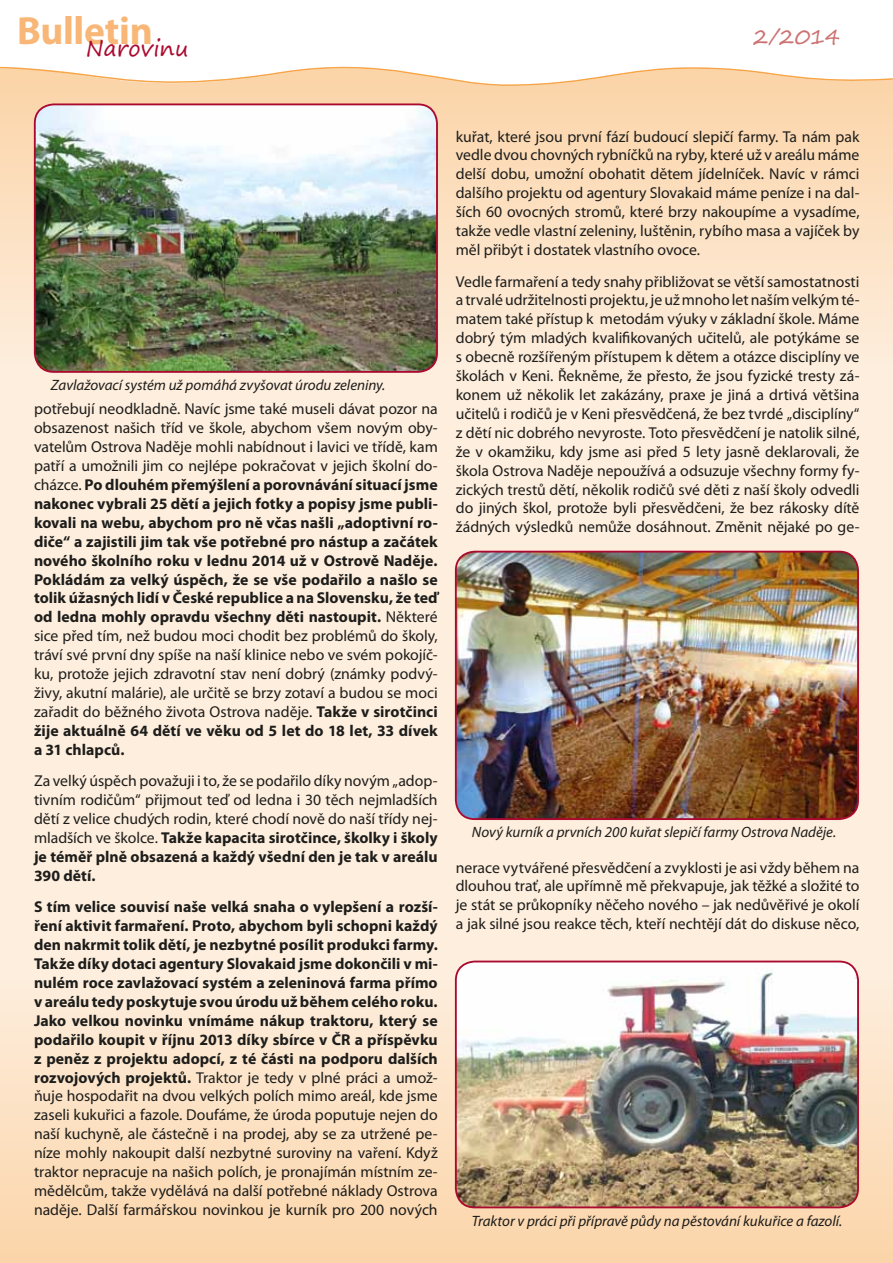
<style>
.page{position:relative;width:893px;height:1263px;background:#feeedd}
.page>*{position:absolute;margin:0;border:0;box-sizing:border-box;transform-origin:0 0}
.t1{font:700 39.45px "Myriad Pro";letter-spacing:-.005em;color:#f8b677}
.t2{font:22.35px "Segoe Print";letter-spacing:.005em;color:#aa0a2f}
.t3{font:21px "Segoe Print";color:#cd7271}
.t4{font:15.75px/18.9px "Myriad Pro";letter-spacing:-.005em;color:#1d1d1b;text-align:justify}
.t5{font:700 15.75px/18.9px "Myriad Pro";letter-spacing:.005em;color:#1d1d1b;text-align:justify}
.t6{font:italic 15px "Myriad Pro";letter-spacing:-.005em;color:#1d1d1b}
.s1{font-weight:700}
.s2{font-weight:400}
</style>
<div class="page">
<div style="left:0;top:64px;width:893px;height:302px;background:linear-gradient(to bottom,#fbd3a6,#fdeddc)"></div>
<div style="left:0;top:0;width:893px;height:56px;background:#fff"></div>
<svg style="left:0;top:56px;width:893px;height:30px"></svg>
<div style="left:0;top:978px;width:893px;height:285px;background:linear-gradient(to bottom,#fdeedd,#fbd4a9)"></div>
<img style="left:456px;top:963px;width:402px;height:244px">
<div style="left:455px;top:960px;width:404px;height:248px;border:2px solid #aa0a2f;border-radius:19px"></div>
<img style="left:456px;top:552px;width:402px;height:267px">
<div style="left:455px;top:551px;width:404px;height:269px;border:2px solid #aa0a2f;border-radius:19px"></div>
<img style="left:35px;top:104px;width:402px;height:268px">
<div style="left:34px;top:103px;width:404px;height:270px;border:2px solid #aa0a2f;border-radius:19px"></div>
<h1 class="t1" style="left:17px;top:5px;width:137px">Bulletin</h1>
<h2 class="t2" style="left:86px;top:28px;width:104px">Narovinu</h2>
<h3 class="t3" style="left:753px;top:18px;width:88px">2/2014</h3>
<p class="t6" style="left:51px;top:376px;width:336px">Zavlažovací systém už pomáhá zvyšovat úrodu zeleniny.</p>
<p class="t4" style="left:34px;top:399px;width:405px">potřebují neodkladně. Navíc jsme také museli dávat pozor na obsazenost našich tříd ve škole, abychom všem novým oby&shy;vatelům Ostrova Naděje mohli nabídnout i lavici ve třídě, kam patří a umožnili jim co nejlépe pokračovat v jejich školní do&shy;cházce. <span class="s1">Po dlouhém přemýšlení a porovnávání situací jsme nakonec vybrali 25 dětí a jejich fotky a popisy jsme publi&shy;kovali na webu, abychom pro ně včas našli „adoptivní ro&shy;diče“ a zajistili jim tak vše potřebné pro nástup a začátek nového školního roku v lednu 2014 už v Ostrově Naděje.<br>Pokládám za velký úspěch, že se vše podařilo a našlo se tolik úžasných lidí v České republice a na Slovensku, že teď od ledna mohly opravdu všechny děti nastoupit.</span> Některé sice před tím, než budou moci chodit bez problémů do školy, tráví své první dny spíše na naší klinice nebo ve svém pokojíč&shy;ku, protože jejich zdravotní stav není dobrý (známky podvý&shy;živy, akutní malárie), ale určitě se brzy zotaví a budou se moci zařadit do běžného života Ostrova naděje. <span class="s1">Takže v sirotčinci žije aktuálně 64 dětí ve věku od 5 let do 18 let, 33 dívek a 31 chlapců.</span></p>
<p class="t4" style="left:34px;top:771px;width:405px">Za velký úspěch považuji i to, že se podařilo díky novým „adop&shy;tivním rodičům“ přijmout teď od ledna i 30 těch nejmladších dětí z velice chudých rodin, které chodí nově do naší třídy nej&shy;mladších ve školce. <span class="s1">Takže kapacita sirotčince, školky i školy je téměř plně obsazená a každý všední den je tak v areálu 390 dětí.</span></p>
<p class="t5" style="left:34px;top:897px;width:405px">S tím velice souvisí naše velká snaha o vylepšení a rozší&shy;ření aktivit farmaření. Proto, abychom byli schopni každý den nakrmit tolik dětí, je nezbytné posílit produkci farmy.<br>Takže díky dotaci agentury Slovakaid jsme dokončili v mi&shy;nulém roce zavlažovací systém a zeleninová farma přímo v areálu tedy poskytuje svou úrodu už během celého roku.<br>Jako velkou novinku vnímáme nákup traktoru, který se podařilo koupit v říjnu 2013 díky sbírce v ČR a příspěvku z peněz z projektu adopcí, z té části na podporu dalších rozvojových projektů. <span class="s2">Traktor je tedy v plné práci a umož&shy;ňuje hospodařit na dvou velkých polích mimo areál, kde jsme zaseli kukuřici a fazole. Doufáme, že úroda poputuje nejen do naší kuchyně, ale částečně i na prodej, aby se za utržené pe&shy;níze mohly nakoupit další nezbytné suroviny na vaření. Když traktor nepracuje na našich polích, je pronajímán místním ze&shy;mědělcům, takže vydělává na další potřebné náklady Ostrova naděje. Další farmářskou novinkou je kurník pro 200 nových</span></p>
<p class="t4" style="left:456px;top:127px;width:405px">kuřat, které jsou první fází budoucí slepičí farmy. Ta nám pak vedle dvou chovných rybníčků na ryby, které už v areálu máme delší dobu, umožní obohatit dětem jídelníček. Navíc v rámci dalšího projektu od agentury Slovakaid máme peníze i na dal&shy;ších 60 ovocných stromů, které brzy nakoupíme a vysadíme, takže vedle vlastní zeleniny, luštěnin, rybího masa a vajíček by měl přibýt i dostatek vlastního ovoce.</p>
<p class="t4" style="left:456px;top:272px;width:405px">Vedle farmaření a tedy snahy přibližovat se větší samostatnosti a trvalé udržitelnosti projektu, je už mnoho let naším velkým té&shy;matem také přístup k metodám výuky v základní škole. Máme dobrý tým mladých kvalifikovaných učitelů, ale potýkáme se s obecně rozšířeným přístupem k dětem a otázce disciplíny ve školách v Keni. Řekněme, že přesto, že jsou fyzické tresty zá&shy;konem už několik let zakázány, praxe je jiná a drtivá většina učitelů i rodičů je v Keni přesvědčená, že bez tvrdé „disciplíny“ z dětí nic dobrého nevyroste. Toto přesvědčení je natolik silné, že v okamžiku, kdy jsme asi před 5 lety jasně deklarovali, že škola Ostrova Naděje nepoužívá a odsuzuje všechny formy fy&shy;zických trestů dětí, několik rodičů své děti z naší školy odvedli do jiných škol, protože byli přesvědčeni, že bez rákosky dítě žádných výsledků nemůže dosáhnout. Změnit nějaké po ge-</p>
<p class="t6" style="left:472px;top:823px;width:366px">Nový kurník a prvních 200 kuřat slepičí farmy Ostrova Naděje.</p>
<p class="t4" style="left:456px;top:857px;width:405px">nerace vytvářené přesvědčení a zvyklosti je asi vždy během na dlouhou trať, ale upřímně mě překvapuje, jak těžké a složité to je stát se průkopníky něčeho nového – jak nedůvěřivé je okolí a jak silné jsou reakce těch, kteří nechtějí dát do diskuse něco,</p>
<p class="t6" style="left:472px;top:1211px;width:372px">Traktor v práci při přípravě půdy na pěstování kukuřice a fazolí.</p>
</div>
